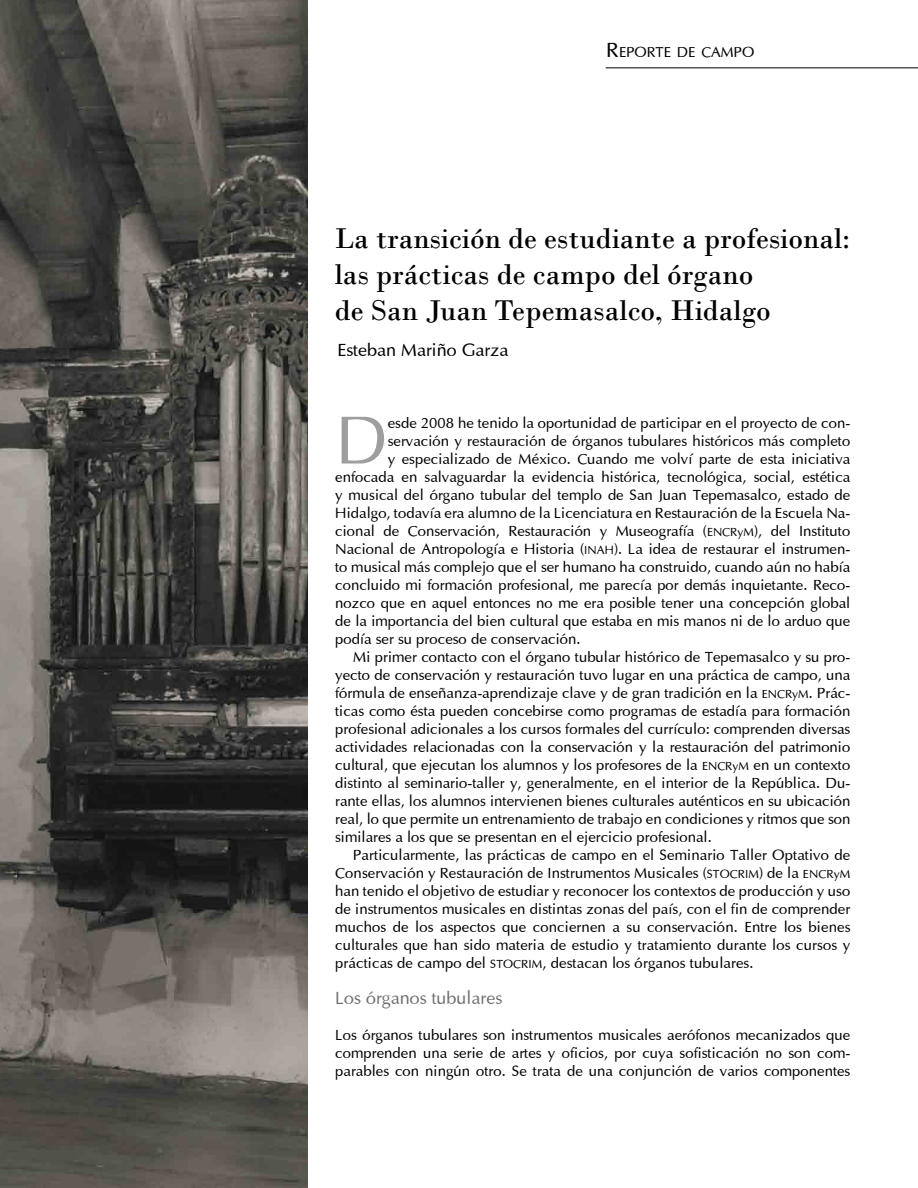
<style>
.page{position:relative;width:918px;height:1188px;background:#fff}
.page>*{position:absolute;margin:0;border:0;box-sizing:border-box;transform-origin:0 0}
.t1{font:67.95px "Optima";color:#9c9e9f}
.t2{font:30px/36px "Bodoni";color:#000}
.t3{font:18px "Optima";color:#707172}
.t4{font:18px "Optima";color:#000}
.t5{font:15px/18px "Optima";color:#000;text-align:justify}
.t6{font:14.7px "Optima";color:#000}
.s1{font-size:21px}
.s2{font-size:12px}
</style>
<div class="page">
<img style="left:0;top:0;width:308px;height:1188px">
<hr style="left:606px;top:68px;width:312px;height:1px;background:#000">
<p class="t6" style="left:606px;top:43px;width:149px"><span class="s1">R</span>EPORTE DE CAMPO</p>
<h2 class="t2" style="left:335px;top:221px;width:517px">La transición de estudiante a profesional: las prácticas de campo del órgano<br>de San Juan Tepemasalco, Hidalgo</h2>
<p class="t4" style="left:337px;top:339px;width:173px">Esteban Mariño Garza</p>
<h1 class="t1" style="left:335px;top:399px;width:54px">D</h1>
<p class="t5" style="left:388px;top:413px;width:464px">esde 2008 he tenido la oportunidad de participar en el proyecto de con-</p>
<p class="t5" style="left:388px;top:431px;width:464px">servación y restauración de órganos tubulares históricos más completo</p>
<p class="t5" style="left:388px;top:449px;width:464px">y especializado de México. Cuando me volví parte de esta iniciativa</p>
<p class="t5" style="left:335px;top:467px;width:517px">enfocada en salvaguardar la evidencia histórica, tecnológica, social, estética</p>
<p class="t5" style="left:335px;top:485px;width:517px">y musical del órgano tubular del templo de San Juan Tepemasalco, estado de</p>
<p class="t5" style="left:335px;top:503px;width:517px">Hidalgo, todavía era alumno de la Licenciatura en Restauración de la Escuela Na-</p>
<p class="t5" style="left:335px;top:521px;width:517px">cional de Conservación, Restauración y Museografía (<span class="s2">ENCRyM</span>), del Instituto</p>
<p class="t5" style="left:335px;top:539px;width:517px">Nacional de Antropología e Historia (<span class="s2">INAH</span>). La idea de restaurar el instrumen-</p>
<p class="t5" style="left:335px;top:557px;width:517px">to musical más complejo que el ser humano ha construido, cuando aún no había</p>
<p class="t5" style="left:335px;top:575px;width:517px">concluido mi formación profesional, me parecía por demás inquietante. Reco-</p>
<p class="t5" style="left:335px;top:593px;width:517px">nozco que en aquel entonces no me era posible tener una concepción global</p>
<p class="t5" style="left:335px;top:611px;width:517px">de la importancia del bien cultural que estaba en mis manos ni de lo arduo que</p>
<p class="t5" style="left:335px;top:629px;width:247px">podía ser su proceso de conservación.</p>
<p class="t5" style="left:353px;top:647px;width:499px">Mi primer contacto con el órgano tubular histórico de Tepemasalco y su pro-</p>
<p class="t5" style="left:335px;top:665px;width:517px">yecto de conservación y restauración tuvo lugar en una práctica de campo, una</p>
<p class="t5" style="left:335px;top:683px;width:517px">fórmula de enseñanza-aprendizaje clave y de gran tradición en la <span class="s2">ENCRyM</span>. Prác-</p>
<p class="t5" style="left:335px;top:701px;width:517px">ticas como ésta pueden concebirse como programas de estadía para formación</p>
<p class="t5" style="left:335px;top:719px;width:517px">profesional adicionales a los cursos formales del currículo: comprenden diversas</p>
<p class="t5" style="left:335px;top:737px;width:517px">actividades relacionadas con la conservación y la restauración del patrimonio</p>
<p class="t5" style="left:335px;top:755px;width:517px">cultural, que ejecutan los alumnos y los profesores de la <span class="s2">ENCRyM</span> en un contexto</p>
<p class="t5" style="left:335px;top:773px;width:517px">distinto al seminario-taller y, generalmente, en el interior de la República. Du-</p>
<p class="t5" style="left:335px;top:791px;width:517px">rante ellas, los alumnos intervienen bienes culturales auténticos en su ubicación</p>
<p class="t5" style="left:335px;top:809px;width:517px">real, lo que permite un entrenamiento de trabajo en condiciones y ritmos que son</p>
<p class="t5" style="left:335px;top:827px;width:378px">similares a los que se presentan en el ejercicio profesional.</p>
<p class="t5" style="left:353px;top:845px;width:499px">Particularmente, las prácticas de campo en el Seminario Taller Optativo de</p>
<p class="t5" style="left:335px;top:863px;width:517px">Conservación y Restauración de Instrumentos Musicales (<span class="s2">STOCRIM</span>) de la <span class="s2">ENCRyM</span></p>
<p class="t5" style="left:335px;top:881px;width:517px">han tenido el objetivo de estudiar y reconocer los contextos de producción y uso</p>
<p class="t5" style="left:335px;top:899px;width:517px">de instrumentos musicales en distintas zonas del país, con el fin de comprender</p>
<p class="t5" style="left:335px;top:917px;width:517px">muchos de los aspectos que conciernen a su conservación. Entre los bienes</p>
<p class="t5" style="left:335px;top:935px;width:517px">culturales que han sido materia de estudio y tratamiento durante los cursos y</p>
<p class="t5" style="left:335px;top:953px;width:420px">prácticas de campo del <span class="s2">STOCRIM</span>, destacan los órganos tubulares.</p>
<p class="t3" style="left:335px;top:986px;width:169px">Los órganos tubulares</p>
<p class="t5" style="left:335px;top:1025px;width:517px">Los órganos tubulares son instrumentos musicales aerófonos mecanizados que comprenden una serie de artes y oficios, por cuya sofisticación no son com&shy;parables con ningún otro. Se trata de una conjunción de varios componentes</p>
</div>
